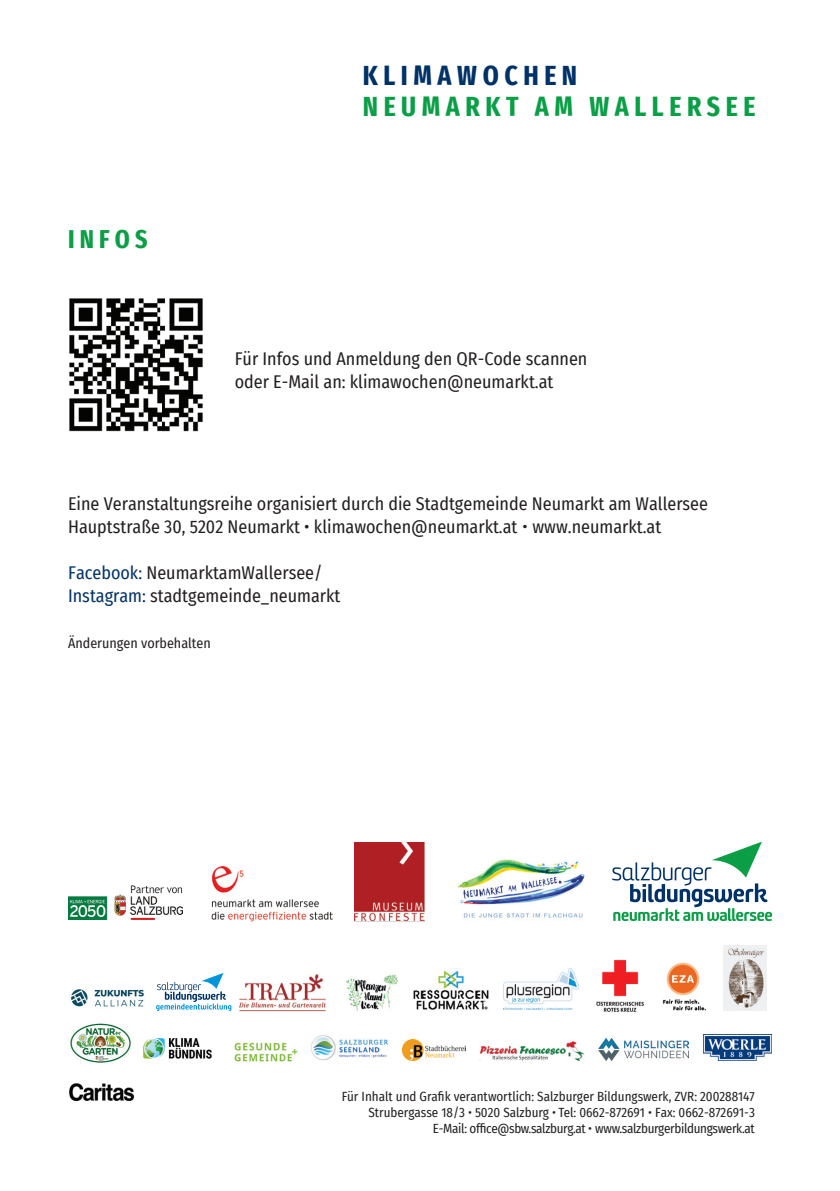
<style>
.page{position:relative;width:840px;height:1191px;background:#fff}
.page>*{position:absolute;margin:0;border:0;box-sizing:border-box;transform-origin:0 0}
.t1{font:700 extra-condensed 27.8px "Fira Sans";letter-spacing:.2em;color:#0a9f46}
.t2{font:700 extra-condensed 27.8px "Fira Sans";letter-spacing:.2em;color:#003268}
.t3{font:700 extra-condensed 26px "Fira Sans";letter-spacing:.2em;color:#0a9f46}
.t4{font:18px/23px "Fira Sans Condensed";color:#231f20}
.t5{font:14px "Fira Sans Condensed";color:#231f20}
.t6{font:13px/16px "Fira Sans Condensed";color:#231f20;text-align:right}
.s1{color:#003268}
</style>
<div class="page">
<img style="left:69px;top:298px;width:134px;height:134px">
<img style="left:354px;top:842px;width:70px;height:79px">
<svg style="left:612px;top:841px;width:159px;height:80px"></svg>
<img style="left:212px;top:867px;width:120px;height:54px">
<img style="left:457px;top:859px;width:128px;height:59px">
<img style="left:234px;top:1042px;width:64px;height:20px">
<img style="left:311px;top:1035px;width:76px;height:25px">
<img style="left:402px;top:1039px;width:63px;height:21px">
<img style="left:479px;top:1041px;width:105px;height:19px">
<img style="left:598px;top:1038px;width:90px;height:22px">
<img style="left:662px;top:962px;width:45px;height:49px">
<img style="left:703px;top:1034px;width:68px;height:26px">
<img style="left:68px;top:886px;width:115px;height:33px">
<svg style="left:156px;top:973px;width:75px;height:38px"></svg>
<img style="left:143px;top:1038px;width:69px;height:21px">
<img style="left:503px;top:969px;width:75px;height:40px">
<img style="left:723px;top:945px;width:43px;height:65px">
<img style="left:239px;top:975px;width:87px;height:36px">
<img style="left:413px;top:970px;width:76px;height:40px">
<img style="left:70px;top:1023px;width:61px;height:40px">
<img style="left:346px;top:974px;width:52px;height:37px">
<img style="left:70px;top:989px;width:75px;height:18px">
<img style="left:69px;top:1083px;width:65px;height:18px">
<img style="left:596px;top:959px;width:48px;height:53px">
<h2 class="t3" style="left:68px;top:217px;width:81px">INFOS</h2>
<h1 class="t2" style="left:363px;top:52px;width:216px">KLIMAWOCHEN</h1>
<h1 class="t1" style="left:363px;top:84px;width:394px">NEUMARKT AM WALLERSEE</h1>
<p class="t4" style="left:234px;top:347px;width:354px">Für Infos und Anmeldung den QR-Code scannen oder E-Mail an: klimawochen@neumarkt.at</p>
<p class="t4" style="left:68px;top:492px;width:641px">Eine Veranstaltungsreihe organisiert durch die Stadtgemeinde Neumarkt am Wallersee<br>Hauptstraße 30, 5202 Neumarkt • klimawochen@neumarkt.at www.neumarkt.at</p>
<p class="t4" style="left:68px;top:561px;width:274px"><span class="s1">Facebook:</span> NeumarktamWallersee/<br><span class="s1">Instagram:</span> stadtgemeinde_neumarkt</p>
<p class="t5" style="left:68px;top:632px;width:144px">Änderungen vorbehalten</p>
<p class="t6" style="left:342px;top:1088px;width:414px">Für Inhalt und Grafik verantwortlich: Salzburger Bildungswerk, ZVR: 200288147<br>Strubergasse 18/3 • 5020 Salzburg • Tel: 0662-872691 • Fax: 0662-872691-3<br>E-Mail: office@sbw.salzburg.at • www.salzburgerbildungswerk.at</p>
</div>
